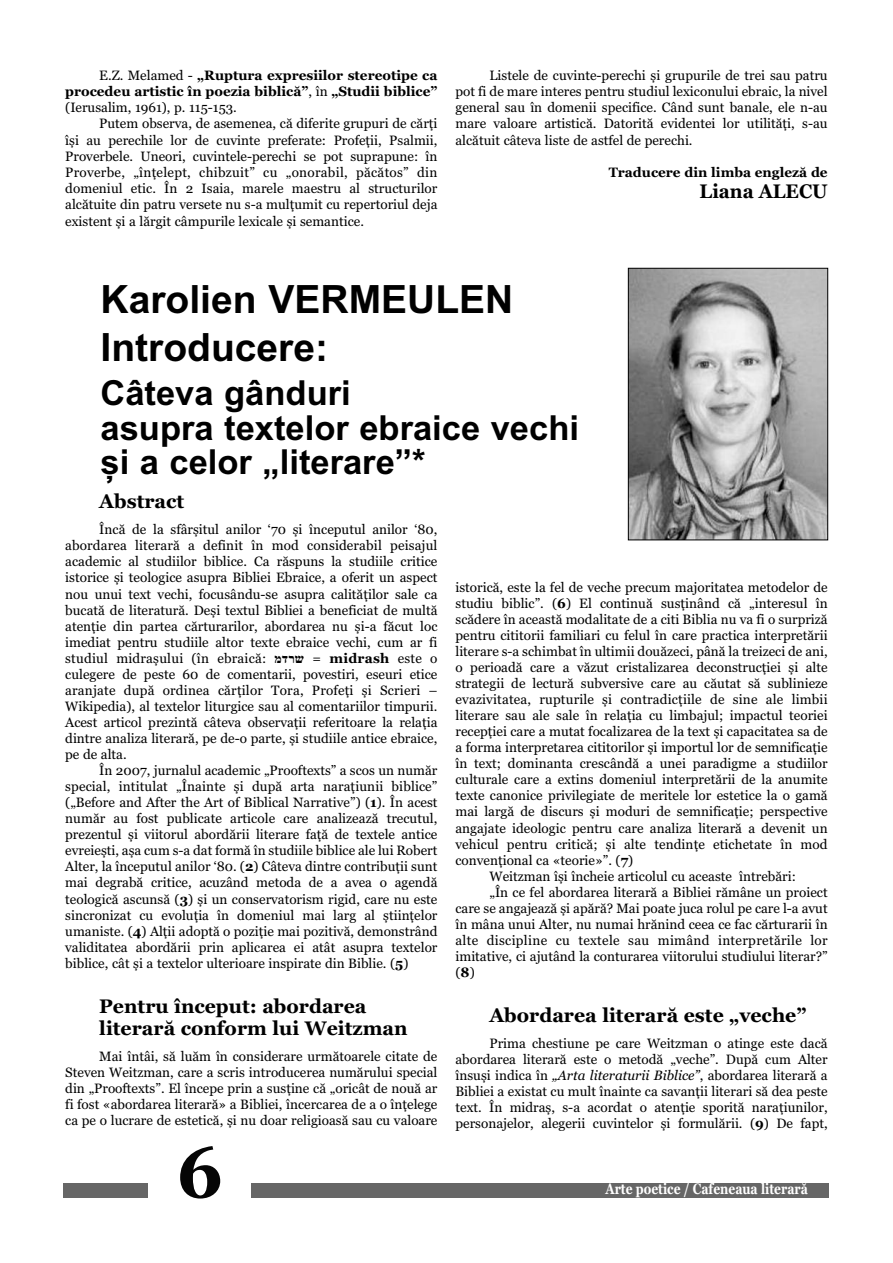
<style>
.page{position:relative;width:893px;height:1263px;background:#fff}
.page>*{position:absolute;margin:0;border:0;box-sizing:border-box;transform-origin:0 0}
.t1{font:700 72px "Georgia";color:#050505}
.t2{font:700 39px/48px "Arial";color:#000}
.t3{font:700 34.5px/34.5px "Arial";color:#000}
.t4{font:700 19.5px/22px "Georgia";color:#000}
.t5{font:700 19.5px "Georgia";color:#000;scale:.95 1}
.t6{font:700 15px "Georgia";color:#fff;scale:.8 1}
.t7{font:13.5px/16px "Georgia";color:#000;text-align:justify}
.t8{font:700 13.5px/16.2px "Georgia";color:#000;text-align:justify}
.t9{font:13.5px "Georgia";letter-spacing:.025em;color:#000}
.t10{font:700 13.5px "Times New Roman";color:#000}
.s1{font-weight:400}
.s2{font-weight:700}
.s3{font-style:italic}
</style>
<div class="page">
<div style="left:64px;top:1183px;width:765px;height:14px;background:#666"></div>
<div style="left:149px;top:1152px;width:102px;height:70px;background:#fff"></div>
<img style="left:630px;top:270px;width:196px;height:268px">
<div style="left:628px;top:268px;width:200px;height:272px;border:1px solid #000"></div>
<p class="t8" style="left:65px;top:67px;width:374px;text-indent:34px"><span class="s1">E.Z. Melamed -</span> „Ruptura expresiilor stereotipe ca procedeu artistic în poezia biblică”<span class="s1">, în</span> „Studii biblice” <span class="s1">(Ierusalim, 1961), p. 115-153.</span></p>
<p class="t7" style="left:65px;top:116px;width:374px;text-indent:34px">Putem observa, de asemenea, că diferite grupuri de cărți își au perechile lor de cuvinte preferate: Profeții, Psalmii, Proverbele. Uneori, cuvintele-perechi se pot suprapune: în Proverbe, „înțelept, chibzuit” cu „onorabil, păcătos” din domeniul etic. În 2 Isaia, marele maestru al structurilor alcătuite din patru versete nu s-a mulțumit cu repertoriul deja existent și a lărgit câmpurile lexicale și semantice.</p>
<p class="t7" style="left:455px;top:67px;width:374px;text-indent:34px">Listele de cuvinte-perechi și grupurile de trei sau patru pot fi de mare interes pentru studiul lexiconului ebraic, la nivel general sau în domenii specifice. Când sunt banale, ele n-au mare valoare artistică. Datorită evidentei lor utilități, s-au alcătuit câteva liste de astfel de perechi.</p>
<p class="t8" style="left:609px;top:164px;width:221px">Traducere din limba engleză de</p>
<h3 class="t5" style="left:700px;top:180px;width:136px">Liana ALECU</h3>
<h2 class="t2" style="left:101px;top:275px;width:414px">Karolien VErMEULEN<br>Introducere:</h2>
<h3 class="t3" style="left:101px;top:376px;width:480px">Câteva gânduri<br>asupra textelor ebraice vechi și a celor „literare”*</h3>
<h3 class="t4" style="left:99px;top:491px;width:86px">Abstract</h3>
<p class="t7" style="left:65px;top:522px;width:374px;text-indent:34px">Încă de la sfârșitul anilor ‘70 și începutul anilor ‘80, abordarea literară a definit în mod considerabil peisajul academic al studiilor biblice. Ca răspuns la studiile critice istorice și teologice asupra Bibliei Ebraice, a oferit un aspect nou unui text vechi, focusându-se asupra calităților sale ca bucată de literatură. Deși textul Bibliei a beneficiat de multă atenție din partea cărturarilor, abordarea nu și-a făcut loc imediat pentru studiile altor texte ebraice vechi, cum ar fi studiul midrașului (în ebraică:</p>
<p class="t7" style="left:65px;top:650px;width:374px;text-indent:247px">= <span class="s2">midrash</span> este o culegere de peste 60 de comentarii, povestiri, eseuri etice aranjate după ordinea cărților Tora, Profeți și Scrieri – Wikipedia), al textelor liturgice sau al comentariilor timpurii.<br>Acest articol prezintă câteva observații referitoare la relația dintre analiza literară, pe de-o parte, și studiile antice ebraice, pe de alta.</p>
<p class="t7" style="left:65px;top:762px;width:374px;text-indent:34px">În 2007, jurnalul academic „Prooftexts” a scos un număr special, intitulat „Înainte și după arta narațiunii biblice” („Before and After the Art of Biblical Narrative”) (<span class="s2">1</span>). În acest număr au fost publicate articole care analizează trecutul, prezentul și viitorul abordării literare față de textele antice evreiești, așa cum s-a dat formă în studiile biblice ale lui Robert Alter, la începutul anilor ‘80. (<span class="s2">2</span>) Câteva dintre contribuții sunt mai degrabă critice, acuzând metoda de a avea o agendă teologică ascunsă (<span class="s2">3</span>) și un conservatorism rigid, care nu este sincronizat cu evoluția în domeniul mai larg al științelor umaniste. (<span class="s2">4</span>) Alții adoptă o poziție mai pozitivă, demonstrând validitatea abordării prin aplicarea ei atât asupra textelor biblice, cât și a textelor ulterioare inspirate din Biblie. (<span class="s2">5</span>)</p>
<h3 class="t4" style="left:99px;top:995px;width:310px">Pentru început: abordarea literară conform lui Weitzman</h3>
<p class="t7" style="left:65px;top:1048px;width:374px;text-indent:34px">Mai întâi, să luăm în considerare următoarele citate de Steven Weitzman, care a scris introducerea numărului special din „Prooftexts”. El începe prin a susține că „oricât de nouă ar fi fost «abordarea literară» a Bibliei, încercarea de a o înțelege ca pe o lucrare de estetică, și nu doar religioasă sau cu valoare</p>
<p class="t10" style="left:275px;top:650px;width:31px">שרדמ</p>
<h1 class="t1" style="left:177px;top:1130px;width:48px">6</h1>
<p class="t7" style="left:455px;top:579px;width:374px">istorică, este la fel de veche precum majoritatea metodelor de</p>
<p class="t7" style="left:455px;top:595px;width:374px">studiu biblic”. (<span class="s2">6</span>) El continuă susținând că „interesul în</p>
<p class="t7" style="left:455px;top:611px;width:374px">scădere în această modalitate de a citi Biblia nu va fi o surpriză</p>
<p class="t7" style="left:455px;top:627px;width:374px">pentru cititorii familiari cu felul în care practica interpretării</p>
<p class="t7" style="left:455px;top:643px;width:374px">literare s-a schimbat în ultimii douăzeci, până la treizeci de ani,</p>
<p class="t7" style="left:455px;top:659px;width:374px">o perioadă care a văzut cristalizarea deconstrucției și alte</p>
<p class="t7" style="left:455px;top:675px;width:374px">strategii de lectură subversive care au căutat să sublinieze</p>
<p class="t7" style="left:455px;top:691px;width:374px">evazivitatea, rupturile și contradicțiile de sine ale limbii</p>
<p class="t7" style="left:455px;top:707px;width:374px">literare sau ale sale în relația cu limbajul; impactul teoriei</p>
<p class="t7" style="left:455px;top:723px;width:374px">recepției care a mutat focalizarea de la text și capacitatea sa de</p>
<p class="t7" style="left:455px;top:739px;width:374px">a forma interpretarea cititorilor și importul lor de semnificație</p>
<p class="t7" style="left:455px;top:756px;width:374px">în text; dominanta crescândă a unei paradigme a studiilor</p>
<p class="t7" style="left:455px;top:772px;width:374px">culturale care a extins domeniul interpretării de la anumite</p>
<p class="t7" style="left:455px;top:788px;width:374px">texte canonice privilegiate de meritele lor estetice la o gamă</p>
<p class="t7" style="left:455px;top:804px;width:374px">mai largă de discurs și moduri de semnificație; perspective</p>
<p class="t7" style="left:455px;top:820px;width:374px">angajate ideologic pentru care analiza literară a devenit un</p>
<p class="t7" style="left:455px;top:836px;width:374px">vehicul pentru critică; și alte tendințe etichetate în mod</p>
<p class="t7" style="left:455px;top:852px;width:179px">convențional ca «teorie»”. (<span class="s2">7</span>)</p>
<p class="t7" style="left:489px;top:868px;width:308px">Weitzman își încheie articolul cu aceaste întrebări:</p>
<p class="t7" style="left:489px;top:884px;width:340px">„În ce fel abordarea literară a Bibliei rămâne un proiect</p>
<p class="t7" style="left:455px;top:900px;width:374px">care se angajează și apără? Mai poate juca rolul pe care l-a avut</p>
<p class="t7" style="left:455px;top:916px;width:374px">în mâna unui Alter, nu numai hrănind ceea ce fac cărturarii în</p>
<p class="t9" style="left:455px;top:932px;width:374px">alte discipline cu textele sau mimând interpretările lor</p>
<p class="t7" style="left:455px;top:948px;width:374px">imitative, ci ajutând la conturarea viitorului studiului literar?”</p>
<p class="t7" style="left:455px;top:964px;width:21px">(<span class="s2">8</span>)</p>
<h3 class="t4" style="left:489px;top:1004px;width:318px">Abordarea literară este „veche”</h3>
<p class="t7" style="left:455px;top:1035px;width:374px;text-indent:34px">Prima chestiune pe care Weitzman o atinge este dacă abordarea literară este o metodă „veche”. După cum Alter însuși indica în <span class="s3">„Arta literaturii Biblice”</span>, abordarea literară a Bibliei a existat cu mult înainte ca savanții literari să dea peste text. În midraș, s-a acordat o atenție sporită narațiunilor, personajelor, alegerii cuvintelor și formulării. (<span class="s2">9</span>) De fapt,</p>
<p class="t6" style="left:606px;top:1180px;width:254px">Arte poetice / Cafeneaua literară</p>
</div>
